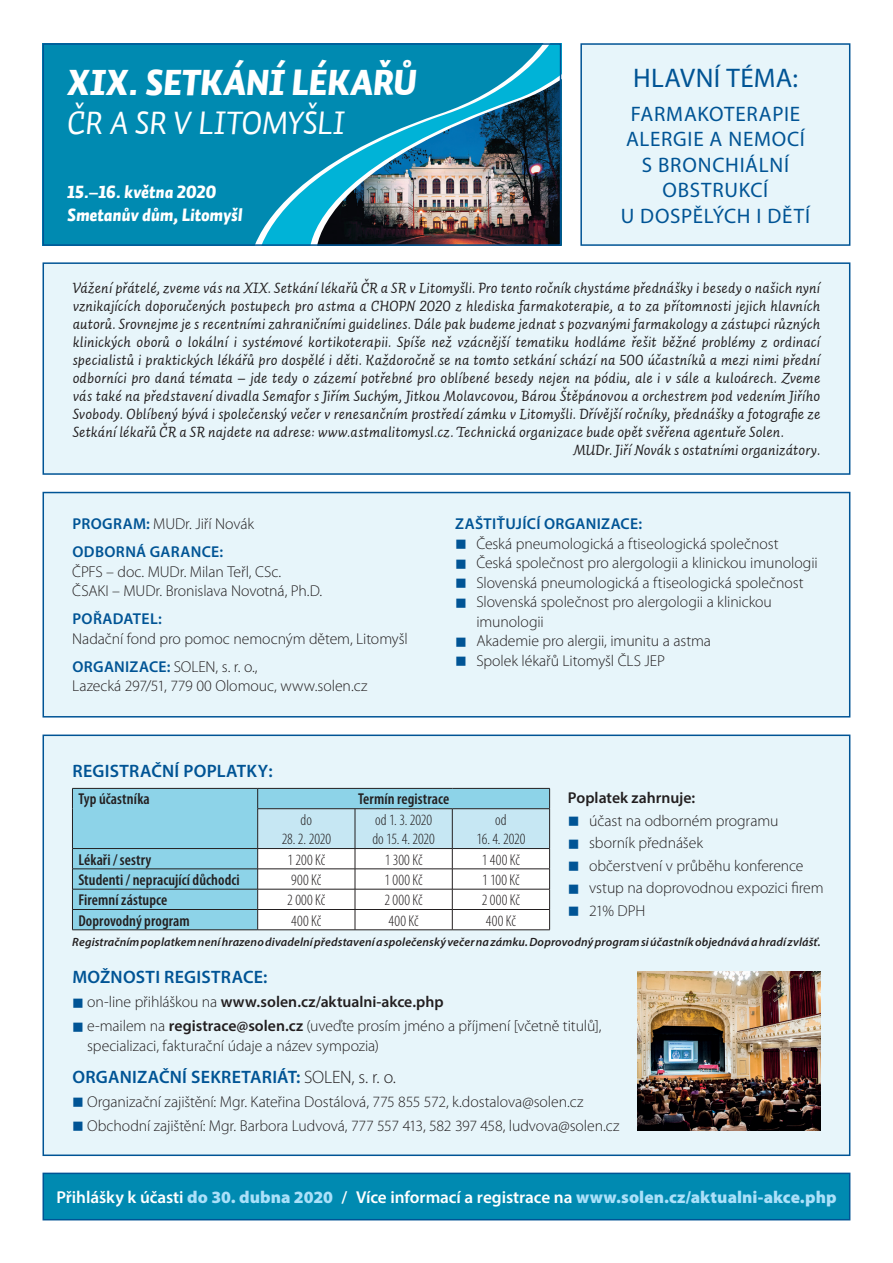
<style>
.page{position:relative;width:893px;height:1263px;background:#fff}
.page>*{position:absolute;margin:0;border:0;box-sizing:border-box;transform-origin:0 0}
.t1{font:35.7px "Auto 1 Black Italic LF";color:#fff}
.t2{font:33.15px "Auto 1 Italic LF";letter-spacing:-.015em;color:#fff}
.nadpis_bily{font:27px "Myriad Pro";letter-spacing:.015em;color:#005495}
.nadpis_bily-2{font:21px/25.5px "Myriad Pro";letter-spacing:.035em;color:#005495;text-align:center}
.nadpisek{font:600 18px "Myriad Pro";letter-spacing:.015em;color:#005495}
.t3{font:17.4px/23.4px "Auto 1 Black Italic LF";letter-spacing:-.005em;color:#fff}
.nadpisek-2{font:900 17.25px "Myriad Pro";color:#aae0f9}
.nadpisek-3{font:300 15.75px/19.5px "Myriad Pro";letter-spacing:-.005em;color:#231f20}
.text{font:300 condensed 15.75px/19.5px "Myriad Pro";color:#231f20}
.text-2{font:300 15.75px "Myriad Pro";letter-spacing:-.01em;color:#231f20}
.text-3{font:600 condensed 15.75px "Myriad Pro";letter-spacing:.005em;color:#231f20}
.text_s_mezerou{font:600 15.75px "Myriad Pro";color:#231f20}
.nadpisek-4{font:600 15.75px "Myriad Pro";letter-spacing:.02em;color:#005495}
.t4{font:15px/18px "Auto 2 Italic LF";letter-spacing:.01em;color:#231f20;text-align:justify}
.odrazka{font:italic 600 12px "Myriad Pro";letter-spacing:.01em;color:#231f20}
.s1{font-weight:600;color:#005495}
.s2{color:#005495}
.s3{font-weight:300}
.s4{font-weight:600}
.s5{font-weight:300;color:#231f20}
.s6{font-weight:600;color:#fff}
</style>
<div class="page">
<div style="left:580px;top:43px;width:270px;height:203px;background:#e7f5fa;border:2px solid #005495"></div>
<div style="left:43px;top:43px;width:518px;height:203px;background:#008ab1"></div>
<img style="left:261px;top:46px;width:297px;height:197px">
<div style="left:43px;top:43px;width:518px;height:203px;border:2px solid #005495"></div>
<div style="left:43px;top:1173px;width:807px;height:47px;background:#008ab1"></div>
<div style="left:43px;top:1172px;width:807px;height:48px;border:2px solid #005495"></div>
<div style="left:43px;top:262px;width:807px;height:213px;background:#e7f5fa;border:2px solid #005495"></div>
<div style="left:43px;top:492px;width:807px;height:225px;background:#e7f5fa;border:2px solid #005495"></div>
<div style="left:43px;top:734px;width:807px;height:422px;background:#e7f5fa;border:2px solid #005495"></div>
<div style="left:73px;top:789px;width:184px;height:140px;background:#8dd3e8"></div>
<hr style="left:72px;top:788px;width:186px;height:1px;background:#231f20">
<svg style="left:72px;top:788px;width:1px;height:21px"></svg>
<hr style="left:72px;top:809px;width:1px;height:39px;background:#231f20">
<hr style="left:72px;top:848px;width:186px;height:1px;background:#231f20">
<hr style="left:72px;top:868px;width:186px;height:1px;background:#231f20">
<hr style="left:72px;top:889px;width:186px;height:1px;background:#231f20">
<hr style="left:72px;top:909px;width:186px;height:1px;background:#231f20">
<svg style="left:72px;top:849px;width:1px;height:80px"></svg>
<svg style="left:257px;top:788px;width:293px;height:141px;background:#d4e6ec"></svg>
<hr style="left:72px;top:929px;width:186px;height:1px;background:#231f20">
<hr style="left:258px;top:929px;width:97px;height:1px;background:#231f20">
<hr style="left:355px;top:929px;width:97px;height:1px;background:#231f20">
<hr style="left:452px;top:929px;width:98px;height:1px;background:#231f20">
<img style="left:638px;top:971px;width:183px;height:159px">
<p class="t1" style="left:67px;top:59px;width:351px">XIX. SETKÁNÍ LÉKAŘŮ</p>
<p class="t2" style="left:67px;top:101px;width:279px">ČR A SR V LITOMYŠLI</p>
<p class="t3" style="left:67px;top:180px;width:177px">15.–16. května 2020<br>Smetanův dům, Litomyšl</p>
<p class="nadpis_bily" style="left:633px;top:61px;width:167px">HLAVNÍ TÉMA:</p>
<p class="nadpis_bily-2" style="left:621px;top:101px;width:191px">FARMAKOTERAPIE<br>ALERGIE A NEMOCÍ<br>S BRONCHIÁLNÍ<br>OBSTRUKCÍ<br>U DOSPĚLÝCH I DĚTÍ</p>
<p class="t4" style="left:73px;top:279px;width:749px">Vážení přátelé, zveme vás na XIX. Setkání lékařů ČR a SR v Litomyšli. Pro tento ročník chystáme přednášky i besedy o našich nyní vznikajících doporučených postupech pro astma a CHOPN 2020 z hlediska farmakoterapie, a to za přítomnosti jejich hlavních autorů. Srovnejme je s recentními zahraničními guidelines. Dále pak budeme jednat s pozvanými farmakology a zástupci různých klinických oborů o lokální i systémové kortikoterapii. Spíše než vzácnější tematiku hodláme řešit běžné problémy z ordinací specialistů i praktických lékářů pro dospělé i děti. Každoročně se na tomto setkání schází na 500 účastníků a mezi nimi přední odborníci pro daná témata – jde tedy o zázemí potřebné pro oblíbené besedy nejen na pódiu, ale i v sále a kuloárech. Zveme vás také na představení divadla Semafor s Jiřím Suchým, Jitkou Molavcovou, Bárou Štěpánovou a orchestrem pod vedením Jiřího Svobody. Oblíbený bývá i společenský večer v renesančním prostředí zámku v Litomyšli. Dřívější ročníky, přednášky a fotografie ze Setkání lékařů ČR a SR najdete na adrese: www.astmalitomysl.cz. Technická organizace bude opět svěřena agentuře Solen.</p>
<p class="t4" style="left:573px;top:441px;width:249px">MUDr. Jiří Novák s ostatními organizátory.</p>
<p class="nadpisek-3" style="left:72px;top:514px;width:183px"><span class="s1">PROGRAM:</span> MUDr. Jiří Novák</p>
<p class="nadpisek-4" style="left:72px;top:542px;width:152px">ODBORNÁ GARANCE:</p>
<p class="text-2" style="left:72px;top:562px;width:210px">ČPFS – doc. MUDr. Milan Teřl, CSc.</p>
<p class="text-2" style="left:72px;top:581px;width:251px">ČSAKI – MUDr. Bronislava Novotná, Ph.D.</p>
<p class="nadpisek-4" style="left:72px;top:609px;width:91px">POŘADATEL:</p>
<p class="text-2" style="left:72px;top:629px;width:337px">Nadační fond pro pomoc nemocným dětem, Litomyšl</p>
<p class="nadpisek-3" style="left:72px;top:657px;width:297px"><span class="s1">ORGANIZACE:</span> SOLEN, s. r. o.,<br>Lazecká 297/51, 779 00 Olomouc, www.solen.cz</p>
<p class="nadpisek-4" style="left:455px;top:514px;width:188px">ZAŠTIŤUJÍCÍ ORGANIZACE:</p>
<p class="nadpisek-3" style="left:455px;top:534px;width:325px"><span class="s2">■</span> Česká pneumologická a ftiseologická společnost</p>
<p class="nadpisek-3" style="left:455px;top:553px;width:364px"><span class="s2">■</span> Česká společnost pro alergologii a klinickou imunologii</p>
<p class="nadpisek-3" style="left:455px;top:573px;width:350px"><span class="s2">■</span> Slovenská pneumologická a ftiseologická společnost</p>
<p class="nadpisek-3" style="left:476px;top:592px;width:297px;text-indent:-21px"><span class="s2">■</span> Slovenská společnost pro alergologii a klinickou imunologii</p>
<p class="nadpisek-3" style="left:455px;top:631px;width:257px"><span class="s2">■</span> Akademie pro alergii, imunitu a astma</p>
<p class="nadpisek-3" style="left:455px;top:651px;width:211px"><span class="s2">■</span> Spolek lékařů Litomyšl ČLS JEP</p>
<p class="nadpisek" style="left:72px;top:759px;width:202px">REGISTRAČNÍ POPLATKY:</p>
<p class="text-3" style="left:78px;top:789px;width:73px">Typ účastníka</p>
<p class="text-3" style="left:358px;top:789px;width:93px">Termín registrace</p>
<p class="text" style="left:301px;top:810px;width:13px">do</p>
<p class="text" style="left:282px;top:829px;width:51px">28. 2. 2020</p>
<p class="text" style="left:372px;top:810px;width:64px">od 1. 3. 2020 do 15. 4. 2020</p>
<p class="text" style="left:495px;top:810px;width:13px">od</p>
<p class="text" style="left:476px;top:829px;width:50px">16. 4. 2020</p>
<p class="text-3" style="left:78px;top:850px;width:74px">Lékaři / sestry</p>
<p class="text" style="left:287px;top:849px;width:39px">1 200 Kč</p>
<p class="text" style="left:385px;top:849px;width:39px">1 300 Kč</p>
<p class="text" style="left:482px;top:849px;width:40px">1 400 Kč</p>
<p class="text-3" style="left:78px;top:870px;width:163px">Studenti / nepracující důchodci</p>
<p class="text" style="left:291px;top:870px;width:32px">900 Kč</p>
<p class="text" style="left:385px;top:870px;width:40px">1 000 Kč</p>
<p class="text" style="left:482px;top:870px;width:39px">1 100 Kč</p>
<p class="text-3" style="left:78px;top:890px;width:90px">Firemní zástupce</p>
<p class="text" style="left:287px;top:890px;width:40px">2 000 Kč</p>
<p class="text" style="left:385px;top:890px;width:40px">2 000 Kč</p>
<p class="text" style="left:482px;top:890px;width:40px">2 000 Kč</p>
<p class="text-3" style="left:78px;top:911px;width:113px">Doprovodný program</p>
<p class="text" style="left:291px;top:910px;width:32px">400 Kč</p>
<p class="text" style="left:389px;top:910px;width:32px">400 Kč</p>
<p class="text" style="left:486px;top:910px;width:32px">400 Kč</p>
<p class="text_s_mezerou" style="left:568px;top:788px;width:129px">Poplatek zahrnuje:</p>
<p class="nadpisek-3" style="left:568px;top:810px;width:212px"><span class="s2">■</span> účast na odborném programu</p>
<p class="nadpisek-3" style="left:568px;top:833px;width:137px"><span class="s2">■</span> sborník přednášek</p>
<p class="nadpisek-3" style="left:568px;top:855px;width:237px"><span class="s2">■</span> občerstvení v průběhu konference</p>
<p class="nadpisek-3" style="left:568px;top:878px;width:257px"><span class="s2">■</span> vstup na doprovodnou expozici firem</p>
<p class="nadpisek-3" style="left:568px;top:900px;width:79px"><span class="s2">■</span> 21% DPH</p>
<p class="odrazka" style="left:72px;top:935px;width:750px">Registračním poplatkem není hrazeno divadelní představení a společenský večer na zámku. Doprovodný program si účastník objednává a hradí zvlášť.</p>
<p class="nadpisek" style="left:72px;top:966px;width:196px">MOŽNOSTI REGISTRACE:</p>
<p class="text_s_mezerou" style="left:72px;top:992px;width:373px"><span class="s2">■</span> <span class="s3">on-line přihláškou na</span> www.solen.cz/aktualni-akce.php</p>
<p class="nadpisek-3" style="left:87px;top:1016px;width:516px;text-indent:-15px"><span class="s2">■</span> e-mailem na <span class="s4">registrace@solen.cz</span> (uveďte prosím jméno a příjmení [včetně titulů], specializaci, fakturační údaje a název sympozia)</p>
<p class="nadpisek" style="left:72px;top:1065px;width:325px">ORGANIZAČNÍ SEKRETARIÁT: <span class="s5">SOLEN, s. r. o.</span></p>
<p class="nadpisek-3" style="left:72px;top:1091px;width:513px"><span class="s2">■</span> Organizační zajištění: Mgr. Kateřina Dostálová, 775 855 572, k.dostalova@solen.cz</p>
<p class="nadpisek-3" style="left:72px;top:1115px;width:549px"><span class="s2">■</span> Obchodní zajištění: Mgr. Barbora Ludvová, 777 557 413, 582 397 458, ludvova@solen.cz</p>
<p class="nadpisek-2" style="left:56px;top:1186px;width:782px"><span class="s6">Přihlášky k účasti</span> do 30. dubna 2020 <span class="s6">/ Více informací a registrace na</span> www.solen.cz/aktualni-akce.php</p>
</div>
